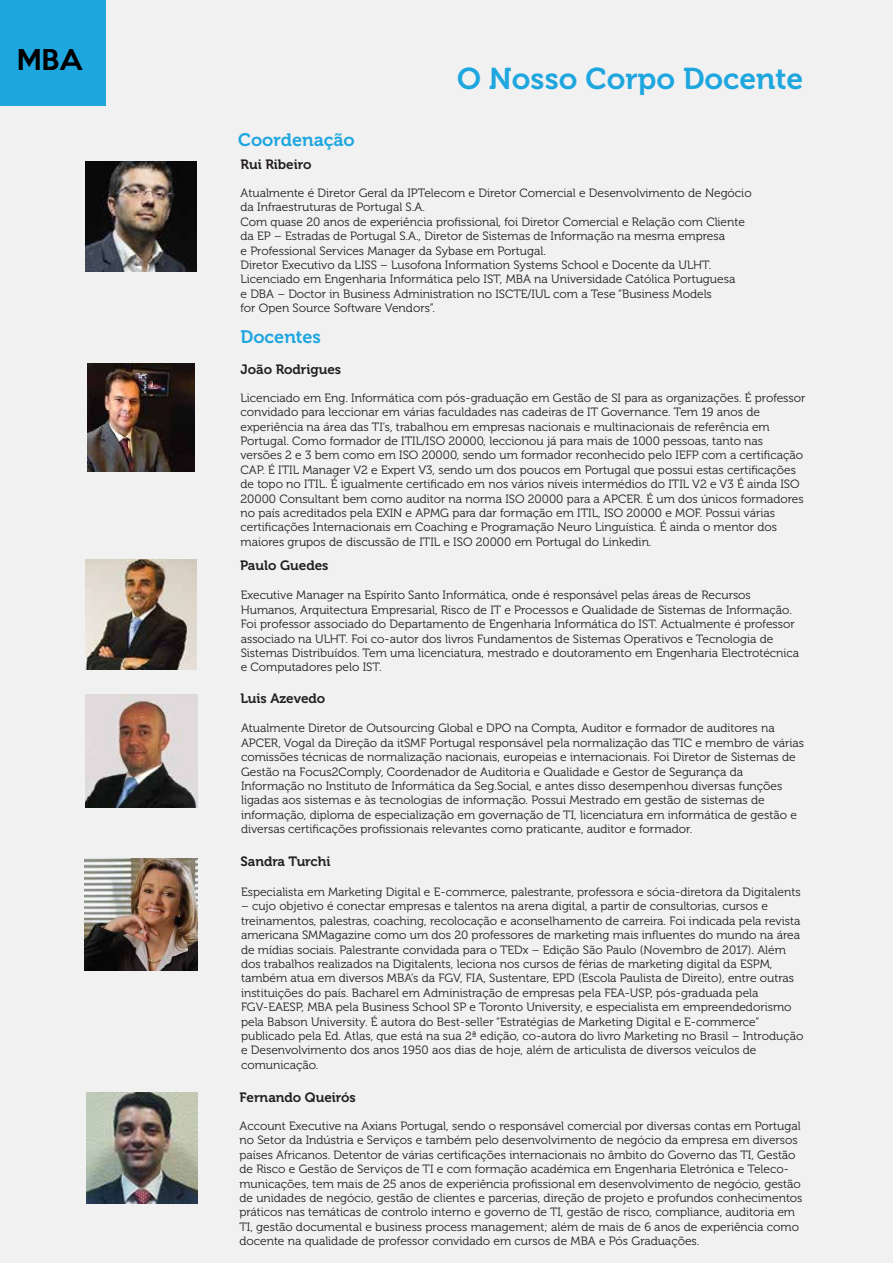
<style>
.page{position:relative;width:893px;height:1263px;background:#f1f1f2}
.page>*{position:absolute;margin:0;border:0;box-sizing:border-box;transform-origin:0 0}
.t1{font:30px "Museo 700";color:#1ea6df}
.t2{font:500 26.25px "Keep Calm";color:#000}
.t3{font:18px "Museo 700";color:#1ea6df}
.t4{font:13.5px "Museo 700";color:#231f20}
.t5{font:12px/14.4px "Museo 300";color:#231f20}
</style>
<div class="page">
<img style="left:86px;top:161px;width:110px;height:110px">
<div style="left:0;top:0;width:105px;height:105px;background:#1ea6df"></div>
<img style="left:87px;top:364px;width:108px;height:108px">
<img style="left:86px;top:559px;width:110px;height:111px">
<img style="left:85px;top:695px;width:113px;height:112px">
<img style="left:85px;top:858px;width:112px;height:113px">
<img style="left:87px;top:1093px;width:110px;height:110px">
<h2 class="t2" style="left:17px;top:37px;width:68px">MBA</h2>
<h3 class="t3" style="left:238px;top:130px;width:118px">Coordenação</h3>
<h1 class="t1" style="left:457px;top:61px;width:348px">O Nosso Corpo Docente</h1>
<p class="t4" style="left:241px;top:157px;width:73px">Rui Ribeiro</p>
<p class="t5" style="left:241px;top:186px;width:513px">Atualmente é Diretor Geral da IPTelecom e Diretor Comercial e Desenvolvimento de Negócio da Infraestruturas de Portugal S.A.<br>Com quase 20 anos de experiência profissional, foi Diretor Comercial e Relação com Cliente da EP – Estradas de Portugal S.A., Diretor de Sistemas de Informação na mesma empresa<br>e Professional Services Manager da Sybase em Portugal.<br>Diretor Executivo da LISS – Lusofona Information Systems School e Docente da ULHT.<br>Licenciado em Engenharia Informática pelo IST, MBA na Universidade Católica Portuguesa<br>e DBA – Doctor in Business Administration no ISCTE/IUL com a Tese “Business Models<br>for Open Source Software Vendors”.</p>
<h3 class="t3" style="left:241px;top:327px;width:82px">Docentes</h3>
<p class="t4" style="left:241px;top:362px;width:102px">João Rodrigues</p>
<p class="t5" style="left:241px;top:391px;width:566px">Licenciado em Eng. Informática com pós-graduação em Gestão de SI para as organizações. É professor convidado para leccionar em várias faculdades nas cadeiras de IT Governance. Tem 19 anos de experiência na área das TI’s, trabalhou em empresas nacionais e multinacionais de referência em Portugal. Como formador de ITIL/ISO 20000, leccionou já para mais de 1000 pessoas, tanto nas versões 2 e 3 bem como em ISO 20000, sendo um formador reconhecido pelo IEFP com a certificação CAP. É ITIL Manager V2 e Expert V3, sendo um dos poucos em Portugal que possui estas certificações de topo no ITIL. É igualmente certificado em nos vários níveis intermédios do ITIL V2 e V3 É ainda ISO 20000 Consultant bem como auditor na norma ISO 20000 para a APCER. É um dos únicos formadores no país acreditados pela EXIN e APMG para dar formação em ITIL, ISO 20000 e MOF. Possui várias certificações Internacionais em Coaching e Programação Neuro Linguística. É ainda o mentor dos maiores grupos de discussão de ITIL e ISO 20000 em Portugal do Linkedin.</p>
<p class="t4" style="left:240px;top:558px;width:90px">Paulo Guedes</p>
<p class="t5" style="left:241px;top:588px;width:560px">Executive Manager na Espírito Santo Informática, onde é responsável pelas áreas de Recursos Humanos, Arquitectura Empresarial, Risco de IT e Processos e Qualidade de Sistemas de Informação.<br>Foi professor associado do Departamento de Engenharia Informática do IST. Actualmente é professor associado na ULHT. Foi co-autor dos livros Fundamentos de Sistemas Operativos e Tecnologia de Sistemas Distribuídos. Tem uma licenciatura, mestrado e doutoramento em Engenharia Electrotécnica e Computadores pelo IST.</p>
<p class="t4" style="left:240px;top:691px;width:86px">Luis Azevedo</p>
<p class="t5" style="left:241px;top:721px;width:565px">Atualmente Diretor de Outsourcing Global e DPO na Compta, Auditor e formador de auditores na APCER, Vogal da Direção da itSMF Portugal responsável pela normalização das TIC e membro de várias comissões técnicas de normalização nacionais, europeias e internacionais. Foi Diretor de Sistemas de Gestão na Focus2Comply, Coordenador de Auditoria e Qualidade e Gestor de Segurança da Informação no Instituto de Informática da Seg.Social, e antes disso desempenhou diversas funções ligadas aos sistemas e às tecnologias de informação. Possui Mestrado em gestão de sistemas de informação, diploma de especialização em governação de TI, licenciatura em informática de gestão e diversas certificações profissionais relevantes como praticante, auditor e formador.</p>
<p class="t4" style="left:240px;top:854px;width:92px">Sandra Turchi</p>
<p class="t5" style="left:241px;top:885px;width:561px">Especialista em Marketing Digital e E-commerce, palestrante, professora e sócia-diretora da Digitalents</p>
<p class="t5" style="left:241px;top:899px;width:564px">– cujo objetivo é conectar empresas e talentos na arena digital, a partir de consultorias, cursos e treinamentos, palestras, coaching, recolocação e aconselhamento de carreira. Foi indicada pela revista americana SMMagazine como um dos 20 professores de marketing mais influentes do mundo na área de mídias sociais. Palestrante convidada para o TEDx – Edição São Paulo (Novembro de 2017). Além dos trabalhos realizados na Digitalents, leciona nos cursos de férias de marketing digital da ESPM, também atua em diversos MBA’s da FGV, FIA, Sustentare, EPD (Escola Paulista de Direito), entre outras instituições do país. Bacharel em Administração de empresas pela FEA-USP, pós-graduada pela FGV-EAESP, MBA pela Business School SP e Toronto University, e especialista em empreendedorismo pela Babson University. É autora do Best-seller “Estratégias de Marketing Digital e E-commerce” publicado pela Ed. Atlas, que está na sua 2ª edição, co-autora do livro Marketing no Brasil – Introdução e Desenvolvimento dos anos 1950 aos dias de hoje, além de articulista de diversos veículos de comunicação.</p>
<p class="t4" style="left:239px;top:1090px;width:118px">Fernando Queirós</p>
<p class="t5" style="left:239px;top:1119px;width:565px">Account Executive na Axians Portugal, sendo o responsável comercial por diversas contas em Portugal no Setor da Indústria e Serviços e também pelo desenvolvimento de negócio da empresa em diversos países Africanos. Detentor de várias certificações internacionais no âmbito do Governo das TI, Gestão de Risco e Gestão de Serviços de TI e com formação académica em Engenharia Eletrónica e Teleco&shy;municações, tem mais de 25 anos de experiência profissional em desenvolvimento de negócio, gestão de unidades de negócio, gestão de clientes e parcerias, direção de projeto e profundos conhecimentos práticos nas temáticas de controlo interno e governo de TI, gestão de risco, compliance, auditoria em TI, gestão documental e business process management; além de mais de 6 anos de experiência como docente na qualidade de professor convidado em cursos de MBA e Pós Graduações.</p>
</div>
